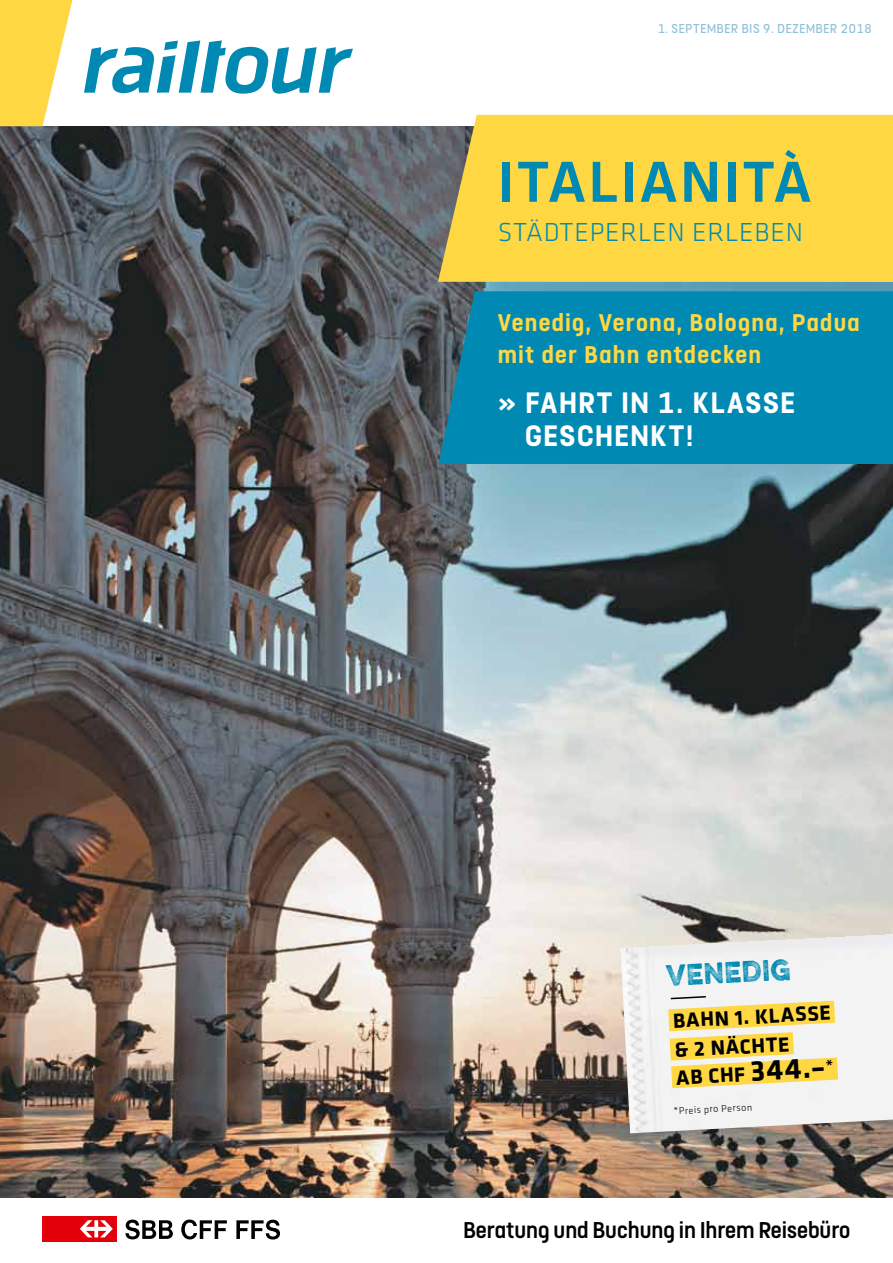
<style>
.page{position:relative;width:893px;height:1263px;background:#fff}
.page>*{position:absolute;margin:0;border:0;box-sizing:border-box;transform-origin:0 0}
.t1{font:500 60px "Klavika";letter-spacing:.03em;color:#008ab3}
.t2{font:700 33px/33px "FS Dillon";letter-spacing:.05em;color:#fff}
.t3{font:700 27px/32.4px "FS Dillon";letter-spacing:.045em;color:#ffd743}
.t4{font:300 27px "Klavika";letter-spacing:.03em;color:#008ab3}
.t5{font:300 26.55px "Eveleth";color:#008ab3;scale:.9 1}
.t6{font:500 25.5px "FS Dillon";color:#000}
.t7{font:700 21.3px/28.5px "Klavika";color:#000}
.t8{font:14.4px "FS Dillon";letter-spacing:.05em;color:#90c1d9}
.t9{font:300 10.05px "Klavika";color:#000}
.s1{font-size:29.85px}
</style>
<div class="page">
<div style="left:43px;top:1216px;width:74px;height:26px;background:#e3000b"></div>
<svg style="left:80px;top:1220px;width:33px;height:17px"></svg>
<svg style="left:125px;top:1219px;width:48px;height:20px"></svg>
<svg style="left:181px;top:1219px;width:46px;height:20px"></svg>
<svg style="left:236px;top:1220px;width:44px;height:19px"></svg>
<img style="left:0;top:126px;width:893px;height:1071px">
<div style="left:438px;top:115px;width:455px;height:167px;background:#ffd743"></div>
<div style="left:438px;top:291px;width:455px;height:173px;background:#008ab3"></div>
<svg style="left:0;top:0;width:72px;height:126px"></svg>
<svg style="left:84px;top:40px;width:269px;height:54px"></svg>
<img style="left:620px;top:933px;width:273px;height:200px">
<svg style="left:646px;top:988px;width:215px;height:112px"></svg>
<p class="t8" style="left:657px;top:19px;width:216px">1. SEPTEMBER BIS 9. DEZEMBER 2018</p>
<h1 class="t1" style="left:498px;top:141px;width:316px">ITALIANITÀ</h1>
<p class="t4" style="left:498px;top:215px;width:307px">STÄDTEPERLEN ERLEBEN</p>
<p class="t3" style="left:498px;top:304px;width:364px">Venedig, Verona, Bologna, Padua mit der Bahn entdecken</p>
<p class="t2" style="left:525px;top:383px;width:271px;text-indent:-27px">» Fahrt in 1. Klasse geschenkt!</p>
<p class="t5" style="left:665px;top:955px;width:140px;rotate:-3deg">Venedig</p>
<p class="t7" style="left:672px;top:1005px;width:159px;rotate:-3deg">Bahn 1. Klasse &amp; 2 Nächte<br>ab CH F <span class="s1">344.–</span><sup>*</sup></p>
<p class="t9" style="left:673px;top:1105px;width:81px;rotate:-3deg">*PREIS PRO PERSON</p>
<p class="t6" style="left:463px;top:1212px;width:389px">Beratung und Buchung in Ihrem Reisebüro</p>
</div>
